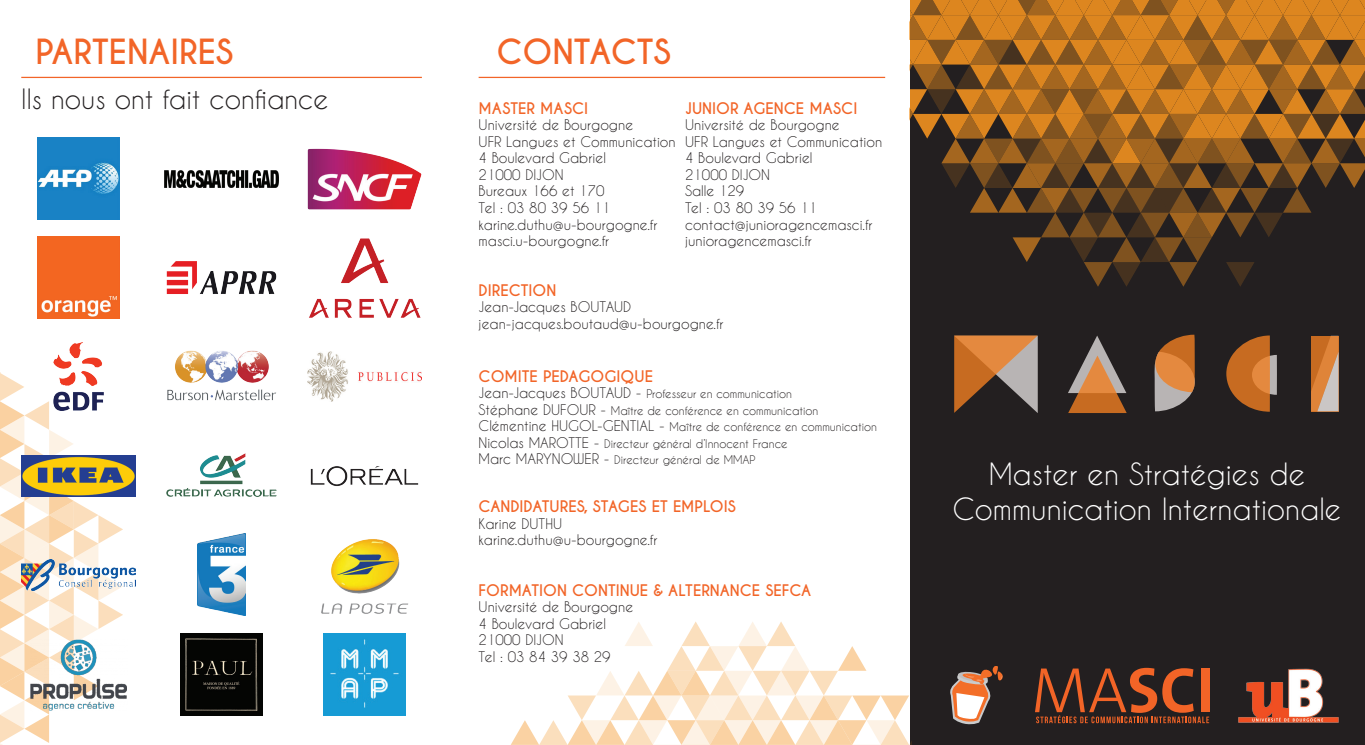
<style>
.page{position:relative;width:1365px;height:745px;background:#fff}
.page>*{position:absolute;margin:0;border:0;box-sizing:border-box;transform-origin:0 0}
.t1{font:700 32.5px "Caviar Dreams";color:#f26528}
.t2{font:28.75px/34.5px "Caviar Dreams";color:#fff;text-align:center}
.t3{font:26.25px "Caviar Dreams";color:#231f20}
.t4{font:700 15px "Caviar Dreams";color:#f26528}
.t5{font:13.75px/16.5px "Caviar Dreams";color:#231f20}
.t6{font:11.25px/16.5px "Caviar Dreams";color:#231f20}
.s1{font-size:13.75px}
</style>
<div class="page">
<div style="left:909px;top:0;width:455px;height:744px;background:#231f20"></div>
<svg style="left:909px;top:0;width:455px;height:286px"></svg>
<svg style="left:0;top:372px;width:123px;height:372px"></svg>
<svg style="left:511px;top:621px;width:400px;height:124px"></svg>
<svg style="left:1311px;top:335px;width:27px;height:76px"></svg>
<svg style="left:954px;top:335px;width:83px;height:78px"></svg>
<svg style="left:1068px;top:335px;width:58px;height:78px"></svg>
<svg style="left:1226px;top:335px;width:50px;height:76px"></svg>
<svg style="left:1154px;top:334px;width:40px;height:77px"></svg>
<div style="left:1201px;top:668px;width:8px;height:43px;background:#f26427"></div>
<svg style="left:1035px;top:667px;width:173px;height:55px"></svg>
<svg style="left:950px;top:666px;width:53px;height:58px"></svg>
<img style="left:1238px;top:668px;width:100px;height:55px">
<hr style="left:478px;top:77px;width:407px;height:1px;background:#f26528">
<hr style="left:21px;top:77px;width:401px;height:1px;background:#f26528">
<img style="left:37px;top:138px;width:82px;height:82px">
<img style="left:308px;top:149px;width:114px;height:60px">
<img style="left:164px;top:171px;width:114px;height:16px">
<img style="left:24px;top:632px;width:103px;height:82px">
<img style="left:324px;top:633px;width:82px;height:81px">
<img style="left:181px;top:633px;width:81px;height:81px">
<img style="left:21px;top:559px;width:114px;height:31px">
<img style="left:321px;top:539px;width:87px;height:75px">
<img style="left:310px;top:466px;width:109px;height:20px">
<img style="left:37px;top:342px;width:82px;height:75px">
<img style="left:198px;top:533px;width:47px;height:82px">
<img style="left:308px;top:351px;width:114px;height:50px">
<img style="left:21px;top:455px;width:114px;height:41px">
<img style="left:166px;top:453px;width:111px;height:44px">
<img style="left:167px;top:350px;width:109px;height:51px">
<img style="left:37px;top:236px;width:82px;height:82px">
<img style="left:309px;top:238px;width:112px;height:80px">
<img style="left:166px;top:261px;width:111px;height:33px">
<h1 class="t1" style="left:35px;top:32px;width:199px">PARTENAIRES</h1>
<h1 class="t1" style="left:496px;top:32px;width:176px">CONTACTS</h1>
<h3 class="t3" style="left:21px;top:83px;width:308px">Ils nous ont fait confiance</h3>
<p class="t4" style="left:685px;top:99px;width:174px">JUNIOR AGENCE MASCI</p>
<p class="t5" style="left:685px;top:117px;width:198px">Université de Bourgogne<br>UFR Langues et Communication<br>4 Boulevard Gabriel<br>21000 DIJON<br>Salle 129<br>Tel : 03 80 39 56 11 contact@junioragencemasci.fr junioragencemasci.fr</p>
<p class="t4" style="left:478px;top:99px;width:111px">MASTER MASCI</p>
<p class="t5" style="left:478px;top:117px;width:198px">Université de Bourgogne<br>UFR Langues et Communication<br>4 Boulevard Gabriel<br>21000 DIJON<br>Bureaux 166 et 170<br>Tel : 03 80 39 56 11 karine.duthu@u-bourgogne.fr masci.u-bourgogne.fr</p>
<p class="t4" style="left:478px;top:281px;width:79px">DIRECTION</p>
<p class="t5" style="left:478px;top:298px;width:246px">Jean-Jacques BOUTAUD jean-jacques.boutaud@u-bourgogne.fr</p>
<p class="t4" style="left:478px;top:366px;width:176px">COMITE PEDAGOGIQUE</p>
<p class="t6" style="left:478px;top:385px;width:400px"><span class="s1">Jean-Jacques BOUTAUD -</span> Professeur en communication<br><span class="s1">Stéphane DUFOUR -</span> Maître de conférence en communication <span class="s1">Clémentine HUGOL-GENTIAL -</span> Maître de conférence en communication <span class="s1">Nicolas MAROTTE -</span> Directeur général d’Innocent France<br><span class="s1">Marc MARYNOWER -</span> Directeur général de MMAP</p>
<p class="t4" style="left:478px;top:497px;width:259px">CANDIDATURES, STAGES ET EMPLOIS</p>
<p class="t5" style="left:478px;top:514px;width:180px">Karine DUTHU karine.duthu@u-bourgogne.fr</p>
<p class="t4" style="left:478px;top:580px;width:334px">FORMATION CONTINUE &amp; ALTERNANCE SEFCA</p>
<p class="t5" style="left:478px;top:598px;width:156px">Université de Bourgogne<br>4 Boulevard Gabriel<br>21000 DIJON<br>Tel : 03 84 39 38 29</p>
<h2 class="t2" style="left:952px;top:456px;width:390px">Master en Stratégies de<br>Communication Internationale</h2>
</div>
